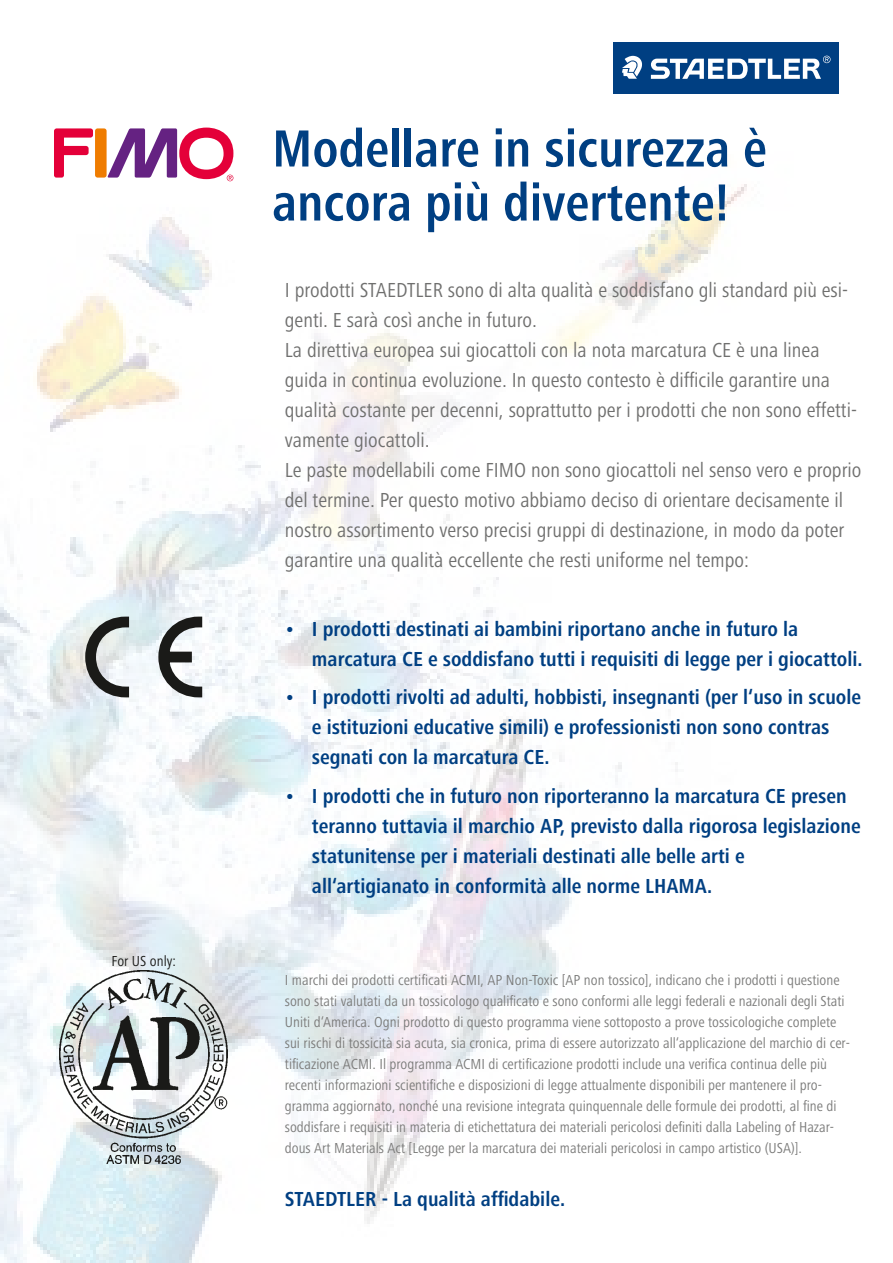
<style>
.page{position:relative;width:893px;height:1263px;background:#fff}
.page>*{position:absolute;margin:0;border:0;box-sizing:border-box;transform-origin:0 0}
.t1{font:700 condensed 54px/54px "Frutiger Next LTW1 G";color:#003f82;scale:.96 1}
.t2{font:condensed 21px/30px "Frutiger Next LTW1 G";color:#6f6f6e}
.t3{font:700 condensed 21px/30px "Frutiger Next LTW1 G";color:#003f82}
.t4{font:condensed 15px/21px "Frutiger Next LTW1 G";color:#7b7b7a}
.t5{font:condensed 15px "Frutiger Next LTW1 G";color:#1a1a18}
</style>
<div class="page">
<img style="left:0;top:42px;width:839px;height:1221px">
<img style="left:60px;top:971px;width:168px;height:193px">
<svg style="left:80px;top:611px;width:133px;height:92px"></svg>
<div style="left:614px;top:43px;width:225px;height:51px;background:#003f82"></div>
<svg style="left:622px;top:56px;width:20px;height:23px"></svg>
<svg style="left:651px;top:56px;width:179px;height:23px"></svg>
<svg style="left:54px;top:128px;width:39px;height:50px"></svg>
<div style="left:95px;top:128px;width:12px;height:50px;background:#ef7c00;border-radius:3px"></div>
<svg style="left:107px;top:128px;width:126px;height:53px"></svg>
<p class="t5" style="left:112px;top:952px;width:66px">For US only:</p>
<h1 class="t1" style="left:272px;top:122px;width:517px">Modellare in sicurezza è ancora più divertente!</h1>
<p class="t2" style="left:285px;top:275px;width:578px">I prodotti STAEDTLER sono di alta qualità e soddisfano gli standard più esi&shy;genti. E sarà così anche in futuro.<br>La direttiva europea sui giocattoli con la nota marcatura CE è una linea guida in continua evoluzione. In questo contesto è difficile garantire una qualità costante per decenni, soprattutto per i prodotti che non sono effetti&shy;vamente giocattoli.<br>Le paste modellabili come FIMO non sono giocattoli nel senso vero e proprio del termine. Per questo motivo abbiamo deciso di orientare decisamente il nostro assortimento verso precisi gruppi di destinazione, in modo da poter garantire una qualità eccellente che resti uniforme nel tempo:</p>
<h2 class="t3" style="left:312px;top:614px;width:552px;text-indent:-27px">• I prodotti destinati ai bambini riportano anche in futuro la marcatura CE e soddisfano tutti i requisiti di legge per i giocattoli.</h2>
<h2 class="t3" style="left:312px;top:682px;width:551px;text-indent:-27px">• I prodotti rivolti ad adulti, hobbisti, insegnanti (per l‘uso in scuole e istituzioni educative simili) e professionisti non sono contras segnati con la marcatura CE.</h2>
<p class="t3" style="left:312px;top:781px;width:550px;text-indent:-27px">• I prodotti che in futuro non riporteranno la marcatura CE presen teranno tuttavia il marchio AP, previsto dalla rigorosa legislazione statunitense per i materiali destinati alle belle arti e all‘artigianato in conformità alle norme LHAMA.</p>
<p class="t4" style="left:285px;top:969px;width:566px">I marchi dei prodotti certificati ACMI, AP Non-Toxic [AP non tossico], indicano che i prodotti i questione sono stati valutati da un tossicologo qualificato e sono conformi alle leggi federali e nazionali degli Stati Uniti d‘America. Ogni prodotto di questo programma viene sottoposto a prove tossicologiche complete sui rischi di tossicità sia acuta, sia cronica, prima di essere autorizzato all‘applicazione del marchio di cer&shy;tificazione ACMI. Il programma ACMI di certificazione prodotti include una verifica continua delle più recenti informazioni scientifiche e disposizioni di legge attualmente disponibili per mantenere il pro&shy;gramma aggiornato, nonché una revisione integrata quinquennale delle formule dei prodotti, al fine di soddisfare i requisiti in materia di etichettatura dei materiali pericolosi definiti dalla Labeling of Hazar&shy;dous Art Materials Act [Legge per la marcatura dei materiali pericolosi in campo artistico (USA)].</p>
<h2 class="t3" style="left:285px;top:1184px;width:282px">STAEDTLER - La qualità affidabile.</h2>
</div>
